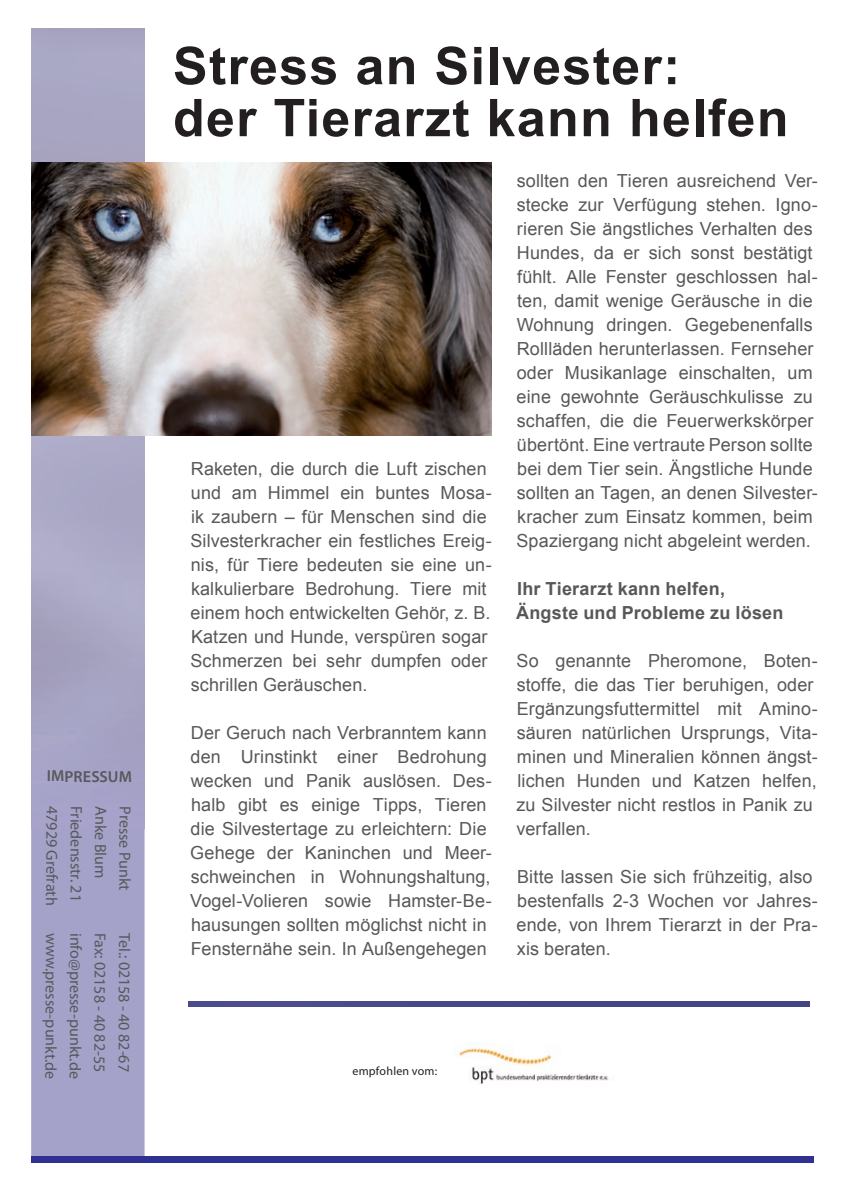
<style>
.page{position:relative;width:842px;height:1191px;background:#fff}
.page>*{position:absolute;margin:0;border:0;box-sizing:border-box;transform-origin:0 0}
.t1{font:700 52px/52px "Arial";letter-spacing:.025em;color:#231f20}
.t2{font:18px/24px "Arial";letter-spacing:.005em;color:#57585a}
.t3{font:700 18px/24px "Arial";letter-spacing:.015em;color:#57585a}
.t4{font:16px "Myriad Pro";letter-spacing:-.005em;color:#57585a}
.t5{font:600 16px "Myriad Pro";letter-spacing:.005em;color:#57585a}
.t6{font:12px "Myriad Pro";letter-spacing:.02em;color:#231f20}
</style>
<div class="page">
<div style="left:31px;top:828px;width:114px;height:329px;background:#a5a2ca"></div>
<div style="left:31px;top:1157px;width:783px;height:6px;background:#2e3092"></div>
<img style="left:31px;top:28px;width:114px;height:800px">
<div style="left:188px;top:1001px;width:621px;height:5px;background:#464788"></div>
<img style="left:458px;top:1047px;width:151px;height:37px">
<img style="left:31px;top:163px;width:461px;height:273px">
<p class="t5" style="left:47px;top:766px;width:87px">IMPRESSUM</p>
<p class="t4" style="left:62px;top:806px;width:101px;rotate:90deg">47929 Grefrath</p>
<p class="t4" style="left:86px;top:806px;width:97px;rotate:90deg">Friedensstr. 21</p>
<p class="t4" style="left:110px;top:806px;width:74px;rotate:90deg">Anke Blum</p>
<p class="t4" style="left:135px;top:806px;width:86px;rotate:90deg">Presse Punkt</p>
<p class="t4" style="left:61px;top:932px;width:148px;rotate:90deg">www.presse-punkt.de</p>
<p class="t4" style="left:85px;top:932px;width:147px;rotate:90deg">info@presse-punkt.de</p>
<p class="t4" style="left:110px;top:933px;width:141px;rotate:90deg">Fax: 02158 - 40 82-55</p>
<p class="t4" style="left:134px;top:933px;width:140px;rotate:90deg">Tel.: 02158 - 40 82-67</p>
<h1 class="t1" style="left:173px;top:41px;width:617px">Stress an Silvester:<br>der Tierarzt kann helfen</h1>
<p class="t2" style="left:190px;top:457px;width:303px">Raketen, die durch die Luft zischen und am Himmel ein buntes Mosa&shy;ik zaubern – für Menschen sind die Silvesterkracher ein festliches Ereig&shy;nis, für Tiere bedeuten sie eine un&shy;kalkulierbare Bedrohung. Tiere mit einem hoch entwickelten Gehör, z. B.<br>Katzen und Hunde, verspüren sogar Schmerzen bei sehr dumpfen oder schrillen Geräuschen.</p>
<p class="t2" style="left:190px;top:721px;width:303px">Der Geruch nach Verbranntem kann den Urinstinkt einer Bedrohung wecken und Panik auslösen. Des&shy;halb gibt es einige Tipps, Tieren die Silvestertage zu erleichtern: Die Gehege der Kaninchen und Meer&shy;schweinchen in Wohnungshaltung, Vogel-Volieren sowie Hamster-Be&shy;hausungen sollten möglichst nicht in Fensternähe sein. In Außengehegen</p>
<p class="t2" style="left:516px;top:169px;width:303px">sollten den Tieren ausreichend Ver&shy;stecke zur Verfügung stehen. Igno&shy;rieren Sie ängstliches Verhalten des Hundes, da er sich sonst bestätigt fühlt. Alle Fenster geschlossen hal&shy;ten, damit wenige Geräusche in die Wohnung dringen. Gegebenenfalls Rollläden herunterlassen. Fernseher oder Musikanlage einschalten, um eine gewohnte Geräuschkulisse zu schaffen, die die Feuerwerkskörper übertönt. Eine vertraute Person sollte bei dem Tier sein. Ängstliche Hunde sollten an Tagen, an denen Silvester&shy;kracher zum Einsatz kommen, beim Spaziergang nicht abgeleint werden.</p>
<p class="t3" style="left:516px;top:577px;width:269px">Ihr Tierarzt kann helfen,<br>Ängste und Probleme zu lösen</p>
<p class="t2" style="left:516px;top:649px;width:303px">So genannte Pheromone, Boten&shy;stoffe, die das Tier beruhigen, oder<br>Ergänzungsfuttermittel mit Amino&shy;säuren natürlichen Ursprungs, Vita&shy;minen und Mineralien können ängst&shy;lichen Hunden und Katzen helfen, zu Silvester nicht restlos in Panik zu verfallen.</p>
<p class="t2" style="left:517px;top:865px;width:303px">Bitte lassen Sie sich frühzeitig, also bestenfalls 2-3 Wochen vor Jahres&shy;ende, von Ihrem Tierarzt in der Pra&shy;xis beraten.</p>
<p class="t6" style="left:352px;top:1064px;width:86px">empfohlen vom:</p>
</div>
